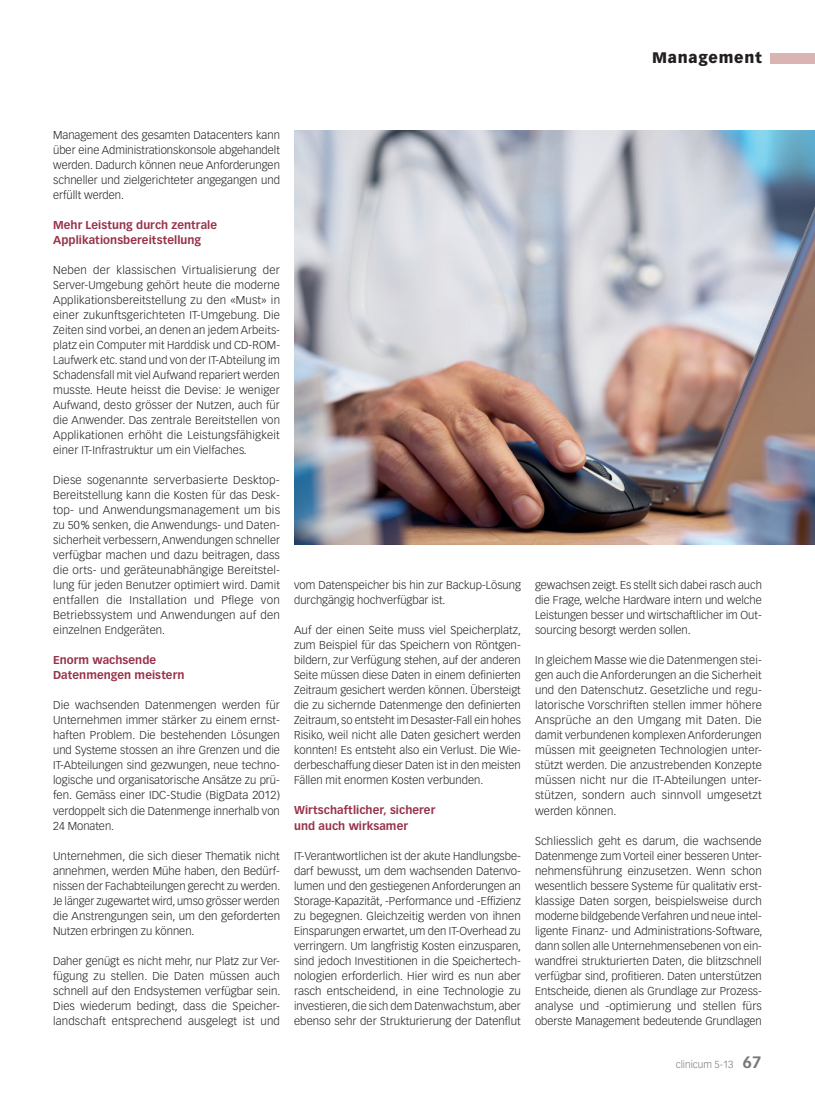
<style>
.page{position:relative;width:815px;height:1099px;background:#fff}
.page>*{position:absolute;margin:0;border:0;box-sizing:border-box;transform-origin:0 0}
.t1{font:900 15px "Vectora LT Std";letter-spacing:.05em;color:#231f20}
.t2{font:300 11.25px/15px "Vectora LT Std";color:#231f20;text-align:justify}
.t3{font:700 11.25px/15px "Vectora LT Std";letter-spacing:.005em;color:#983249}
.t4{font:300 10px "Vectora LH";color:#76787b}
.s1{font-weight:700;font-size:16.25px}
</style>
<div class="page">
<div style="left:770px;top:53px;width:45px;height:10px;background:#d9b4b3"></div>
<img style="left:294px;top:130px;width:521px;height:414px">
<h1 class="t1" style="left:652px;top:49px;width:111px">Management</h1>
<p class="t2" style="left:53px;top:128px;width:228px">Management des gesamten Datacenters kann über eine Administrationskonsole abgehandelt werden. Dadurch können neue Anforderungen schneller und zielgerichteter angegangen und erfüllt werden.</p>
<p class="t3" style="left:53px;top:218px;width:166px">Mehr Leistung durch zentrale<br>Applikationsbereitstellung</p>
<p class="t2" style="left:53px;top:263px;width:228px">Neben der klassischen Virtualisierung der Server-Umgebung gehört heute die moderne Applikationsbereitstellung zu den «Must» in einer zukunftsgerichteten IT-Umgebung. Die Zeiten sind vorbei, an denen an jedem Arbeits&shy;platz ein Computer mit Harddisk und CD-ROM-Laufwerk etc. stand und von der IT-Abteilung im Schadensfall mit viel Aufwand repariert werden musste. Heute heisst die Devise: Je weniger Aufwand, desto grösser der Nutzen, auch für die Anwender. Das zentrale Bereitstellen von Applikationen erhöht die Leistungsfähigkeit einer IT-Infrastruktur um ein Vielfaches.</p>
<p class="t2" style="left:53px;top:473px;width:228px">Diese sogenannte serverbasierte Desktop-Bereitstellung kann die Kosten für das Desk&shy;top- und Anwendungsmanagement um bis zu 50% senken, die Anwendungs- und Daten&shy;sicherheit verbessern, Anwendungen schneller verfügbar machen und dazu beitragen, dass die orts- und geräteunabhängige Bereitstel&shy;lung für jeden Benutzer optimiert wird. Damit entfallen die Installation und Pflege von Betriebssystem und Anwendungen auf den einzelnen Endgeräten.</p>
<p class="t3" style="left:53px;top:653px;width:133px">Enorm wachsende<br>Datenmengen meistern</p>
<p class="t2" style="left:53px;top:698px;width:228px">Die wachsenden Datenmengen werden für Unternehmen immer stärker zu einem ernst&shy;haften Problem. Die bestehenden Lösungen und Systeme stossen an ihre Grenzen und die IT-Abteilungen sind gezwungen, neue techno&shy;logische und organisatorische Ansätze zu prü&shy;fen. Gemäss einer IDC-Studie (BigData 2012) verdoppelt sich die Datenmenge innerhalb von 24 Monaten.</p>
<p class="t2" style="left:53px;top:848px;width:229px">Unternehmen, die sich dieser Thematik nicht annehmen, werden Mühe haben, den Bedürf&shy;nissen der Fachabteilungen gerecht zu werden.<br>Je länger zugewartet wird, umso grösser werden die Anstrengungen sein, um den geforderten Nutzen erbringen zu können.</p>
<p class="t2" style="left:53px;top:953px;width:229px;text-align:left">Daher genügt es nicht mehr, nur Platz zur Ver&shy;fügung zu stellen. Die Daten müssen auch schnell auf den Endsystemen verfügbar sein.<br>Dies wiederum bedingt, dass die Speicher&shy;landschaft entsprechend ausgelegt ist und</p>
<p class="t2" style="left:294px;top:578px;width:228px">vom Datenspeicher bis hin zur Backup-Lösung durchgängig hochverfügbar ist.</p>
<p class="t2" style="left:294px;top:623px;width:229px">Auf der einen Seite muss viel Speicherplatz, zum Beispiel für das Speichern von Röntgen&shy;bildern, zur Verfügung stehen, auf der anderen Seite müssen diese Daten in einem definierten Zeitraum gesichert werden können. Übersteigt die zu sichernde Datenmenge den definierten Zeitraum, so entsteht im Desaster-Fall ein hohes Risiko, weil nicht alle Daten gesichert werden konnten! Es entsteht also ein Verlust. Die Wie&shy;derbeschaffung dieser Daten ist in den meisten Fällen mit enormen Kosten verbunden.</p>
<p class="t3" style="left:294px;top:803px;width:143px">Wirtschaftlicher, sicherer und auch wirksamer</p>
<p class="t2" style="left:294px;top:848px;width:229px">IT-Verantwortlichen ist der akute Handlungsbe&shy;darf bewusst, um dem wachsenden Datenvo&shy;lumen und den gestiegenen Anforderungen an Storage-Kapazität, -Performance und -Effizienz zu begegnen. Gleichzeitig werden von ihnen Einsparungen erwartet, um den IT-Overhead zu verringern. Um langfristig Kosten einzusparen, sind jedoch Investitionen in die Speichertech&shy;nologien erforderlich. Hier wird es nun aber rasch entscheidend, in eine Technologie zu investieren, die sich dem Datenwachstum, aber ebenso sehr der Strukturierung der Datenflut</p>
<p class="t2" style="left:535px;top:578px;width:228px">gewachsen zeigt. Es stellt sich dabei rasch auch die Frage, welche Hardware intern und welche Leistungen besser und wirtschaftlicher im Out&shy;sourcing besorgt werden sollen.</p>
<p class="t2" style="left:535px;top:653px;width:228px">In gleichem Masse wie die Datenmengen stei&shy;gen auch die Anforderungen an die Sicherheit und den Datenschutz. Gesetzliche und regu&shy;latorische Vorschriften stellen immer höhere Ansprüche an den Umgang mit Daten. Die damit verbundenen komplexen Anforderungen müssen mit geeigneten Technologien unter&shy;stützt werden. Die anzustrebenden Konzepte müssen nicht nur die IT-Abteilungen unter&shy;stützen, sondern auch sinnvoll umgesetzt werden können.</p>
<p class="t2" style="left:535px;top:833px;width:229px">Schliesslich geht es darum, die wachsende Datenmenge zum Vorteil einer besseren Unter&shy;nehmensführung einzusetzen. Wenn schon wesentlich bessere Systeme für qualitativ erst&shy;klassige Daten sorgen, beispielsweise durch moderne bildgebende Verfahren und neue intel&shy;ligente Finanz- und Administrations-Software, dann sollen alle Unternehmensebenen von ein&shy;wandfrei strukturierten Daten, die blitzschnell verfügbar sind, profitieren. Daten unterstützen Entscheide, dienen als Grundlage zur Prozess&shy;analyse und -optimierung und stellen fürs oberste Management bedeutende Grundlagen</p>
<p class="t4" style="left:676px;top:1058px;width:88px">clinicum 5-13 <span class="s1">67</span></p>
</div>
